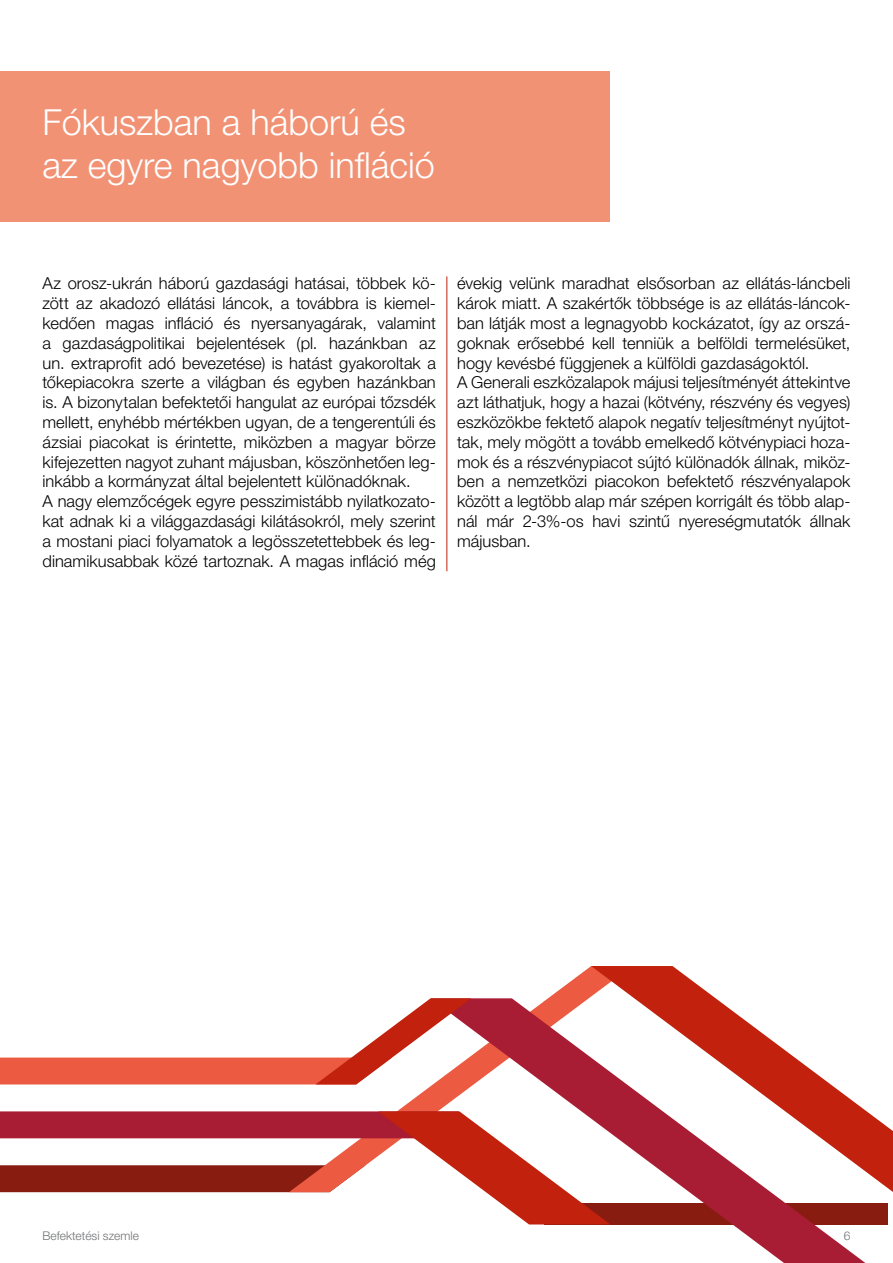
<style>
.page{position:relative;width:893px;height:1263px;background:#fff}
.page>*{position:absolute;margin:0;border:0;box-sizing:border-box;transform-origin:0 0}
.t1{font:300 36px/43.2px "Helvetica Neue LT Pro";color:#fff}
.t2{font:300 16.5px/19.8px "Helvetica Neue LT Pro";color:#000}
.t3{font:300 12px "Helvetica Neue LT Pro";color:#707173}
</style>
<div class="page">
<div style="left:0;top:71px;width:609px;height:150px;background:#f29275"></div>
<hr style="left:446px;top:276px;width:1px;height:295px;background:#c1210d">
<div style="left:544px;top:1203px;width:343px;height:21px;background:#881c11"></div>
<svg style="left:289px;top:966px;width:302px;height:145px"></svg>
<svg style="left:430px;top:998px;width:435px;height:265px"></svg>
<svg style="left:591px;top:966px;width:302px;height:226px"></svg>
<svg style="left:0;top:998px;width:471px;height:86px"></svg>
<svg style="left:0;top:1111px;width:610px;height:113px"></svg>
<h1 class="t1" style="left:43px;top:100px;width:394px">Fókuszban a háború és az egyre nagyobb infláció</h1>
<p class="t2" style="left:43px;top:273px;width:395px">Az orosz-ukrán háború gazdasági hatásai, többek kö&shy;zött az akadozó ellátási láncok, a továbbra is kiemel&shy;kedően magas infláció és nyersanyagárak, valamint a gazdaságpolitikai bejelentések (pl. hazánkban az un. extraprofit adó bevezetése) is hatást gyakoroltak a tőkepiacokra szerte a világban és egyben hazánkban is. A bizonytalan befektetői hangulat az európai tőzsdék mellett, enyhébb mértékben ugyan, de a tengerentúli és ázsiai piacokat is érintette, miközben a magyar börze kifejezetten nagyot zuhant májusban, köszönhetően leg&shy;inkább a kormányzat által bejelentett különadóknak.<br>A nagy elemzőcégek egyre pesszimistább nyilatkozato&shy;kat adnak ki a világgazdasági kilátásokról, mely szerint a mostani piaci folyamatok a legösszetettebbek és leg&shy;dinamikusabbak közé tartoznak. A magas infláció még</p>
<p class="t2" style="left:457px;top:273px;width:395px">évekig velünk maradhat elsősorban az ellátás-láncbeli károk miatt. A szakértők többsége is az ellátás-láncok&shy;ban látják most a legnagyobb kockázatot, így az orszá&shy;goknak erősebbé kell tenniük a belföldi termelésüket, hogy kevésbé függjenek a külföldi gazdaságoktól.<br>A Generali eszközalapok májusi teljesítményét áttekintve azt láthatjuk, hogy a hazai (kötvény, részvény és vegyes) eszközökbe fektető alapok negatív teljesítményt nyújtot&shy;tak, mely mögött a tovább emelkedő kötvénypiaci hoza&shy;mok és a részvénypiacot sújtó különadók állnak, miköz&shy;ben a nemzetközi piacokon befektető részvényalapok között a legtöbb alap már szépen korrigált és több alap&shy;nál már 2-3%-os havi szintű nyereségmutatók állnak májusban.</p>
<p class="t3" style="left:43px;top:1228px;width:98px">Befektetési szemle</p>
<p class="t3" style="left:844px;top:1228px;width:8px">6</p>
</div>
